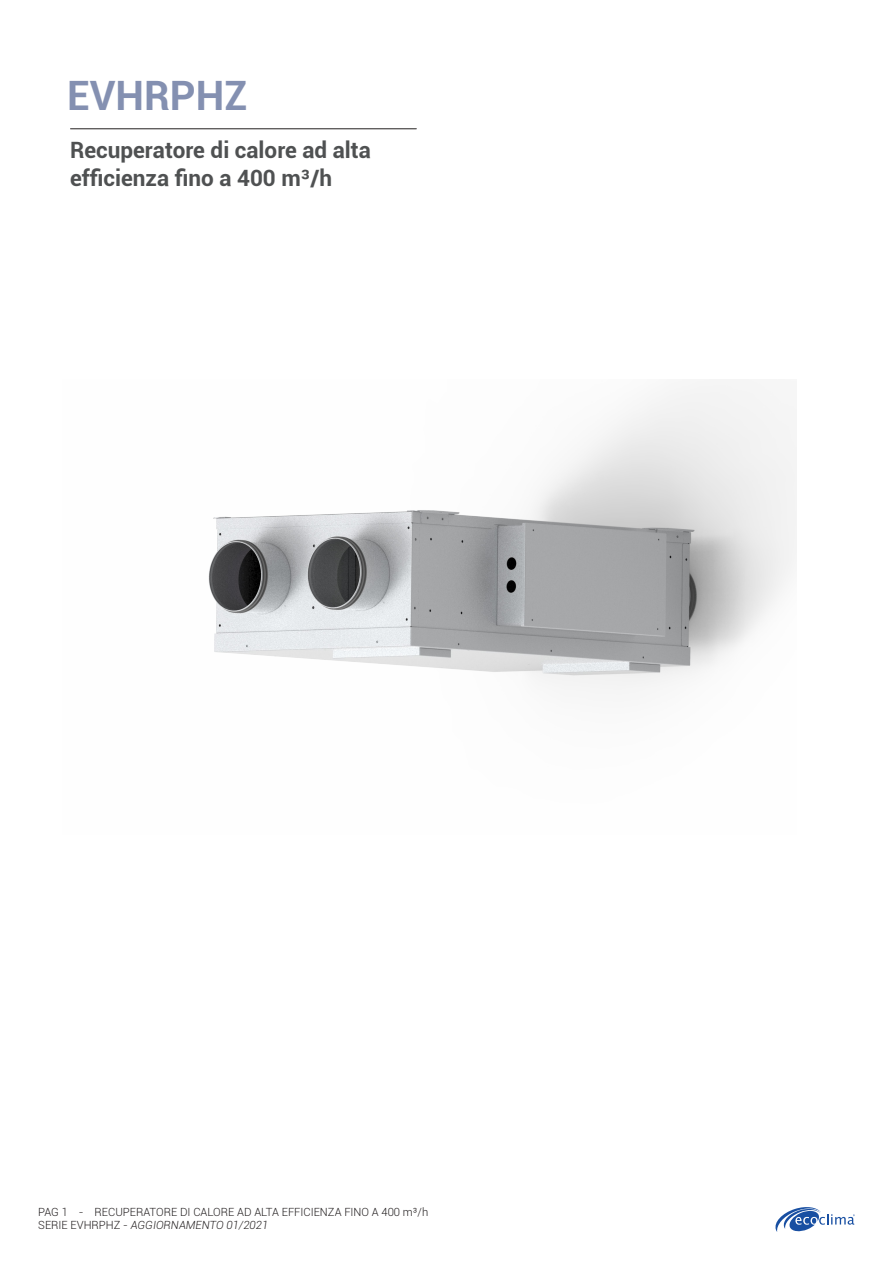
<style>
.page{position:relative;width:893px;height:1263px;background:#fff}
.page>*{position:absolute;margin:0;border:0;box-sizing:border-box;transform-origin:0 0}
.Titolo{font:700 40.5px "Roboto";color:#8490b1}
.t1{font:700 22.5px/28.5px "Roboto";color:#4f5152}
.t2{font:300 11.25px/13.5px "Roboto";color:#231f20}
.s1{font-style:italic}
</style>
<div class="page">
<svg style="left:775px;top:1207px;width:80px;height:25px"></svg>
<hr style="left:71px;top:128px;width:345px;height:1px;background:#231f20">
<img style="left:208px;top:385px;width:588px;height:305px">
<p class="Titolo" style="left:67px;top:67px;width:182px">EVHRPHZ</p>
<p class="t1" style="left:70px;top:134px;width:302px">Recuperatore di calore ad alta efficienza fino a 400 m³/h</p>
<p class="t2" style="left:38px;top:1204px;width:391px">PAG 1 - RECUPERATORE DI CALORE AD ALTA EFFICIENZA FINO A 400 m³/h<br>SERIE EVHRPHZ - <span class="s1">AGGIORNAMENTO 01/2021</span></p>
</div>
